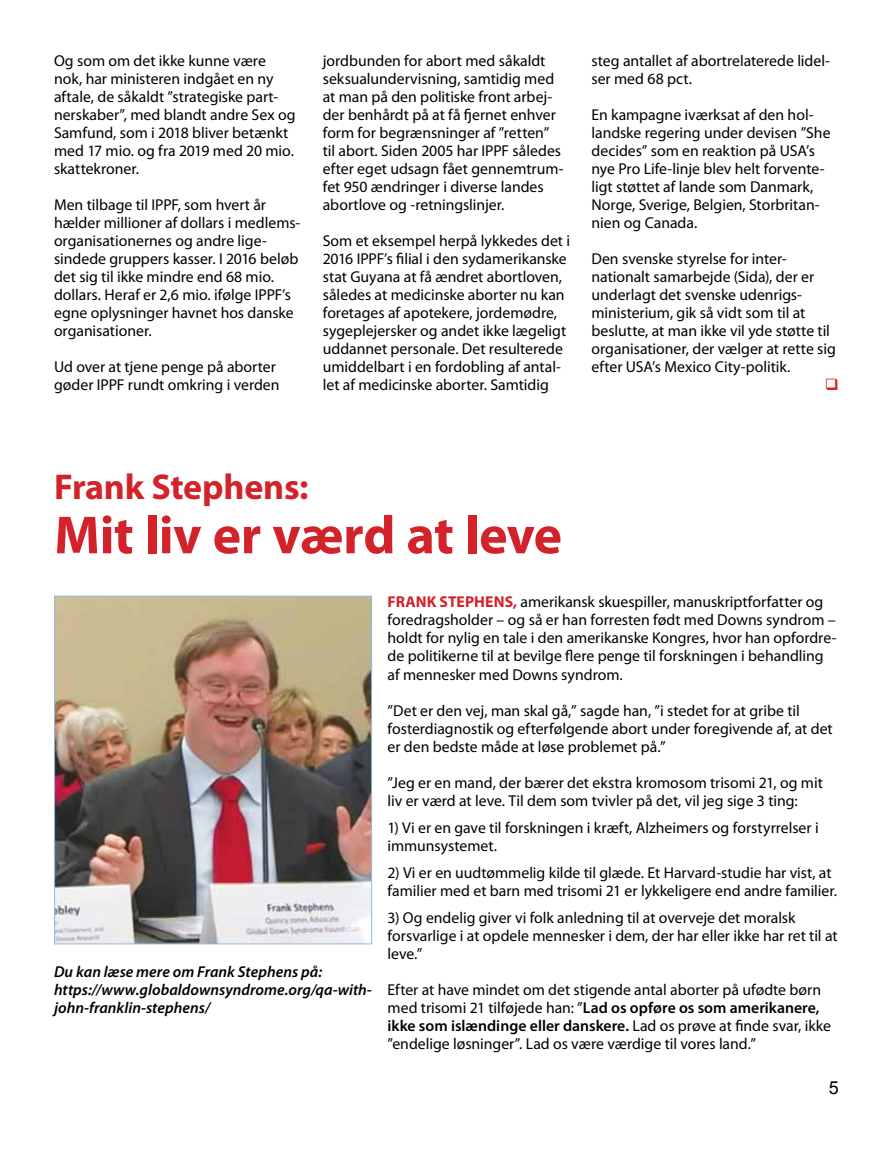
<style>
.page{position:relative;width:893px;height:1170px;background:#fff}
.page>*{position:absolute;margin:0;border:0;box-sizing:border-box;transform-origin:0 0}
.t1{font:700 54px "Myriad Pro";letter-spacing:-.01em;color:#d2232a}
.t2{font:700 36px "Myriad Pro";letter-spacing:-.01em;color:#d2232a}
.t3{font:18px "Arial";color:#000}
.t4{font:15.75px/18px "Myriad Pro";color:#000}
.t5{font:italic 600 15.75px/18px "Myriad Pro";letter-spacing:.005em;color:#000}
.s1{font-weight:700;color:#d2232a}
.s2{font-weight:600}
</style>
<div class="page">
<img style="left:56px;top:597px;width:314px;height:345px">
<div style="left:54px;top:595px;width:318px;height:349px;border:1px solid #8ebde6"></div>
<p class="t4" style="left:54px;top:51px;width:243px">Og som om det ikke kunne være nok, har ministeren indgået en ny aftale, de såkaldt ”strategiske part&shy;nerskaber”, med blandt andre Sex og<br>Samfund, som i 2018 bliver betænkt med 17 mio. og fra 2019 med 20 mio. skattekroner.</p>
<p class="t4" style="left:54px;top:195px;width:247px">Men tilbage til IPPF, som hvert år hælder millioner af dollars i medlems&shy;organisationernes og andre lige&shy;sindede gruppers kasser. I 2016 beløb det sig til ikke mindre end 68 mio. dollars. Heraf er 2,6 mio. ifølge IPPF’s egne oplysninger havnet hos danske organisationer.</p>
<p class="t4" style="left:54px;top:357px;width:227px">Ud over at tjene penge på aborter gøder IPPF rundt omkring i verden</p>
<p class="t4" style="left:323px;top:51px;width:242px">jordbunden for abort med såkaldt seksualundervisning, samtidig med at man på den politiske front arbej&shy;der benhårdt på at få fjernet enhver form for begrænsninger af ”retten” til abort. Siden 2005 har IPPF således efter eget udsagn fået gennemtrum&shy;fet 950 ændringer i diverse landes abortlove og -retningslinjer.</p>
<p class="t4" style="left:323px;top:231px;width:249px">Som et eksempel herpå lykkedes det i 2016 IPPF’s filial i den sydamerikanske stat Guyana at få ændret abortloven, således at medicinske aborter nu kan foretages af apotekere, jordemødre, sygeplejersker og andet ikke lægeligt uddannet personale. Det resulterede umiddelbart i en fordobling af antal&shy;let af medicinske aborter. Samtidig</p>
<p class="t4" style="left:591px;top:51px;width:240px">steg antallet af abortrelaterede lidel&shy;ser med 68 pct.</p>
<p class="t4" style="left:591px;top:105px;width:241px">En kampagne iværksat af den hol&shy;landske regering under devisen ”She decides” som en reaktion på USA’s nye Pro Life-linje blev helt forvente&shy;ligt støttet af lande som Danmark,<br>Norge, Sverige, Belgien, Storbritan&shy;nien og Canada.</p>
<p class="t4" style="left:591px;top:249px;width:246px">Den svenske styrelse for inter&shy;nationalt samarbejde (Sida), der er underlagt det svenske udenrigs&shy;ministerium, gik så vidt som til at beslutte, at man ikke vil yde støtte til organisationer, der vælger at rette sig efter USA’s Mexico City-politik.</p>
<h2 class="t2" style="left:54px;top:463px;width:256px">Frank Stephens:</h2>
<h1 class="t1" style="left:54px;top:500px;width:509px">Mit liv er værd at leve</h1>
<p class="t5" style="left:54px;top:961px;width:319px">Du kan læse mere om Frank Stephens på: https://www.globaldownsyndrome.org/qa-with&shy;john-franklin-stephens/</p>
<p class="t4" style="left:388px;top:593px;width:450px"><span class="s1">FRANK STEPHENS,</span> amerikansk skuespiller, manuskriptforfatter og foredragsholder – og så er han forresten født med Downs syndrom – holdt for nylig en tale i den amerikanske Kongres, hvor han opfordre&shy;de politikerne til at bevilge flere penge til forskningen i behandling af mennesker med Downs syndrom.</p>
<p class="t4" style="left:388px;top:701px;width:447px">”Det er den vej, man skal gå,” sagde han, ”i stedet for at gribe til fosterdiagnostik og efterfølgende abort under foregivende af, at det er den bedste måde at løse problemet på.”</p>
<p class="t4" style="left:388px;top:773px;width:437px">”Jeg er en mand, der bærer det ekstra kromosom trisomi 21, og mit liv er værd at leve. Til dem som tvivler på det, vil jeg sige 3 ting:</p>
<p class="t4" style="left:388px;top:818px;width:433px">1) Vi er en gave til forskningen i kræft, Alzheimers og forstyrrelser i immunsystemet.</p>
<p class="t4" style="left:388px;top:863px;width:451px">2) Vi er en uudtømmelig kilde til glæde. Et Harvard-studie har vist, at familier med et barn med trisomi 21 er lykkeligere end andre familier.</p>
<p class="t4" style="left:388px;top:908px;width:452px">3) Og endelig giver vi folk anledning til at overveje det moralsk forsvarlige i at opdele mennesker i dem, der har eller ikke har ret til at leve.”</p>
<p class="t4" style="left:388px;top:980px;width:445px">Efter at have mindet om det stigende antal aborter på ufødte børn med trisomi 21 tilføjede han: ”<span class="s2">Lad os opføre os som amerikanere, ikke som islændinge eller danskere.</span> Lad os prøve at finde svar, ikke ”endelige løsninger”. Lad os være værdige til vores land.”</p>
<p class="t3" style="left:829px;top:1075px;width:12px">5</p>
</div>
